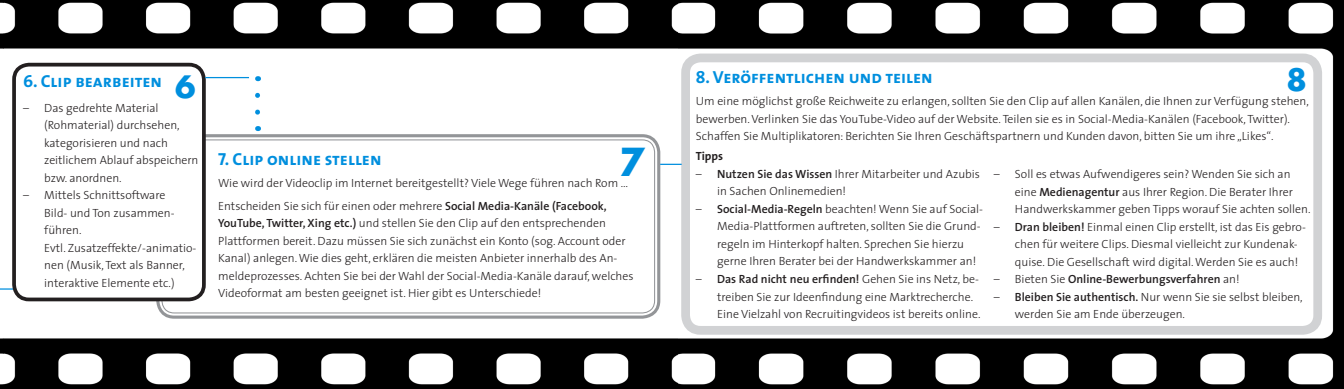
<style>
.page{position:relative;width:1344px;height:389px;background:#fff}
.page>*{position:absolute;margin:0;border:0;box-sizing:border-box;transform-origin:0 0}
.t1{font:700 37.5px "Futura";color:#008fde}
.t2{font:700 30px "Futura";color:#008fde}
.t3{font:17.5px "The Sans Bold Caps";color:#008fde}
.t4{font:300 11.88px/17.5px "The Sans";color:#231f20}
.t5{font:600 11.88px "The Sans";color:#231f20}
.t6{font:700 11.88px "The Sans";color:#231f20}
.s1{font-weight:600}
.s2{font-weight:300}
</style>
<div class="page">
<img style="left:4px;top:0;width:1339px;height:389px">
<img style="left:0;top:0;width:4px;height:389px">
<svg style="left:0;top:288px;width:12px;height:1px"></svg>
<div style="left:159px;top:137px;width:498px;height:178px;background:#fff;border-radius:15px"></div>
<div style="left:156px;top:134px;width:504px;height:184px;border:3px solid #939598;border-radius:17px"></div>
<div style="left:161px;top:139px;width:494px;height:174px;border:1px solid #939598;border-radius:12px"></div>
<div style="left:14px;top:65px;width:190px;height:234px;background:#fff;border-radius:15px"></div>
<div style="left:12px;top:63px;width:194px;height:238px;border:4px solid #231f20;border-radius:15px"></div>
<hr style="left:205px;top:77px;width:44px;height:1px;background:#008fde">
<svg style="left:255px;top:95px;width:5px;height:25px"></svg>
<div style="left:681px;top:53px;width:640px;height:281px;border:9px solid #d1d2d4;border-radius:15px"></div>
<svg style="left:660px;top:164px;width:21px;height:1px"></svg>
<h3 class="t3" style="left:23px;top:69px;width:140px">6. Clip bearbeiten</h3>
<p class="t4" style="left:44px;top:99px;width:156px;text-indent:-21px">– Das gedrehte Material (Rohmaterial) durchsehen, kategorisieren und nach zeitlichem Ablauf abspeichern bzw. anordnen.</p>
<p class="t4" style="left:44px;top:186px;width:154px;text-indent:-21px">– Mittels Schnittsoftware<br>Bild- und Ton zusammen&shy;führen.<br>Evtl. Zusatzeffekte/-animatio&shy;nen (Musik,Text als Banner, interaktive Elemente etc.)</p>
<h2 class="t2" style="left:175px;top:67px;width:22px">6</h2>
<h1 class="t1" style="left:619px;top:136px;width:27px">7</h1>
<h3 class="t3" style="left:218px;top:147px;width:165px">7. Clip online stellen</h3>
<p class="t4" style="left:218px;top:172px;width:411px;line-height:22.5px">Wie wird der Videoclip im Internet bereitgestellt? Viele Wege führen nach Rom …<br>Entscheiden Sie sich für einen oder mehrere <span class="s1">Social Media-Kanäle (Facebook,</span></p>
<p class="t4" style="left:218px;top:214px;width:417px"><span class="s1">YouTube, Twitter, Xing etc.)</span> und stellen Sie den Clip auf den entsprechenden Plattformen bereit. Dazu müssen Sie sich zunächst ein Konto (sog. Account oder Kanal) anlegen.Wie dies geht, erklären die meisten Anbieter innerhalb des An&shy;meldeprozesses. Achten Sie bei der Wahl der Social-Media-Kanäle darauf, welches Videoformat am besten geeignet ist. Hier gibt es Unterschiede!</p>
<h2 class="t2" style="left:1286px;top:60px;width:22px">8</h2>
<h3 class="t3" style="left:695px;top:65px;width:238px">8. Veröffentlichen und teilen</h3>
<p class="t4" style="left:695px;top:92px;width:614px">Um eine möglichst große Reichweite zu erlangen, sollten Sie den Clip auf allen Kanälen, die Ihnen zur Verfügung stehen, bewerben.Verlinken Sie das YouTube-Video auf der Website. Teilen sie es in Social-Media-Kanälen (Facebook,Twitter).<br>Schaffen Sie Multiplikatoren: Berichten Sie Ihren Geschäftspartnern und Kunden davon, bitten Sie um ihre „Likes“.</p>
<p class="t6" style="left:695px;top:148px;width:29px">Tipps</p>
<p class="t4" style="left:717px;top:165px;width:264px;text-indent:-21px">– <span class="s1">Nutzen Sie das Wissen</span> Ihrer Mitarbeiter und Azubis in Sachen Onlinemedien!</p>
<p class="t4" style="left:717px;top:200px;width:267px;text-indent:-21px">– <span class="s1">Social-Media-Regeln</span> beachten! Wenn Sie auf Social-Media-Plattformen auftreten, sollten Sie die Grund&shy;regeln im Hinterkopf halten. Sprechen Sie hierzu gerne Ihren Berater bei der Handwerkskammer an!</p>
<p class="t4" style="left:717px;top:270px;width:265px;text-indent:-21px">– <span class="s1">Das Rad nicht neu erfinden!</span> Gehen Sie ins Netz, be&shy;treiben Sie zur Ideenfindung eine Marktrecherche.<br>Eine Vielzahl von Recruitingvideos ist bereits online.</p>
<p class="t4" style="left:1014px;top:165px;width:297px;text-indent:-21px">– Soll es etwas Aufwendigeres sein? Wenden Sie sich an eine <span class="s1">Medienagentur</span> aus Ihrer Region. Die Berater Ihrer<br>Handwerkskammer geben Tipps worauf Sie achten sollen.</p>
<p class="t4" style="left:1014px;top:218px;width:292px;text-indent:-21px">– <span class="s1">Dran bleiben!</span> Einmal einen Clip erstellt, ist das Eis gebro&shy;chen für weitere Clips. Diesmal vielleicht zur Kundenak&shy;quise. Die Gesellschaft wird digital.Werden Sie es auch!</p>
<p class="t5" style="left:993px;top:271px;width:247px"><span class="s2">– Bieten Sie</span> Online-Bewerbungsverfahren <span class="s2">an!</span></p>
<p class="t4" style="left:1014px;top:288px;width:289px;text-indent:-21px">– <span class="s1">Bleiben Sie authentisch.</span> Nur wenn Sie sie selbst bleiben, werden Sie am Ende überzeugen.</p>
</div>
